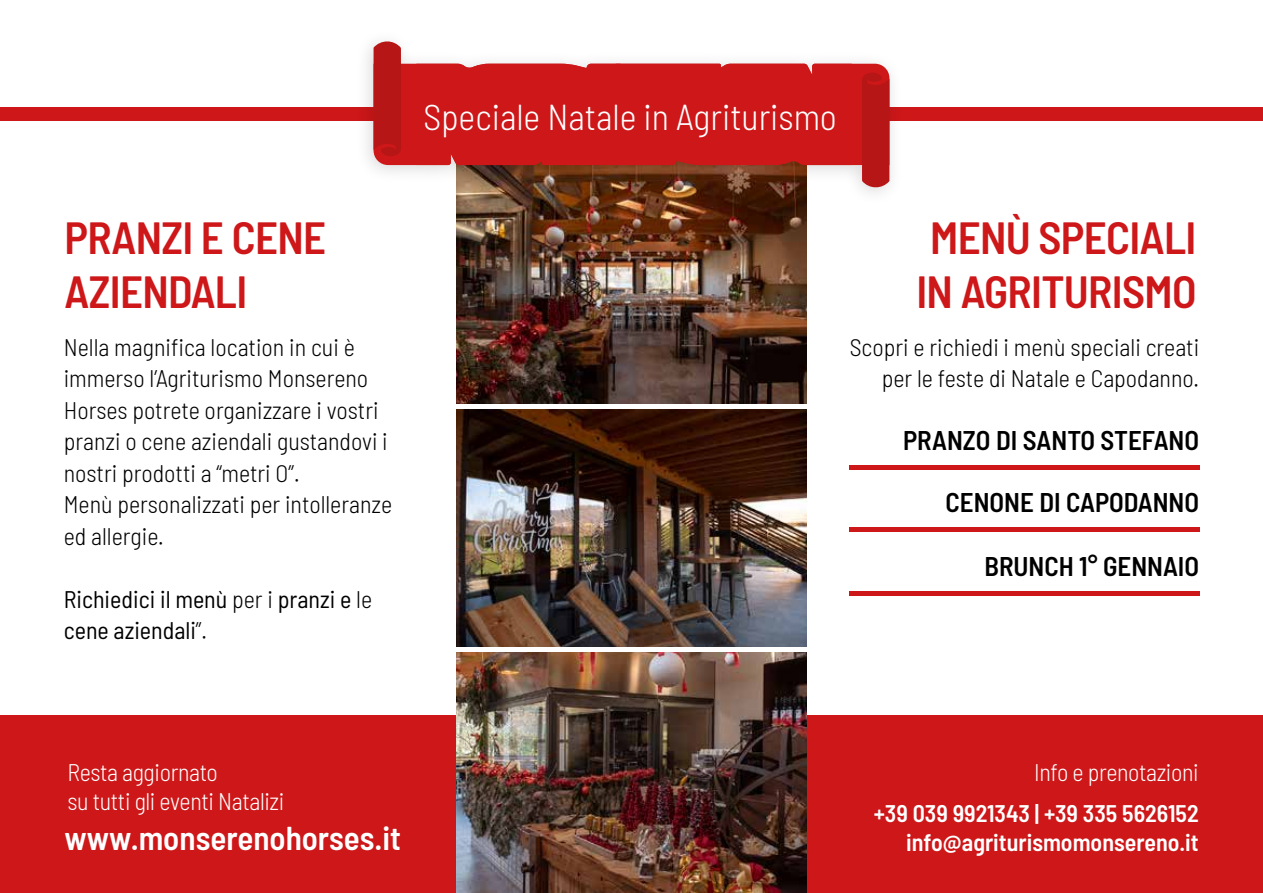
<style>
.page{position:relative;width:1263px;height:893px;background:#fff}
.page>*{position:absolute;margin:0;border:0;box-sizing:border-box;transform-origin:0 0}
.t1{font:600 semi-condensed 45px/54px "Barlow";letter-spacing:-.015em;color:#cd1719}
.t2{font:300 semi-condensed 36px "Barlow";color:#fff}
.t3{font:600 semi-condensed 33px "Barlow";color:#fff}
.t4{font:600 semi-condensed 27px "Barlow";color:#000}
.t5{font:300 semi-condensed 24px/31.5px "Barlow";color:#000}
.t6{font:300 semi-condensed 24px/28.8px "Barlow";letter-spacing:-.015em;color:#fff}
.t7{font:600 semi-condensed 24px/28.8px "Barlow";color:#fff;text-align:right}
.t8{font:semi-condensed 24px/31.5px "Barlow";color:#000}
.s1{font-weight:300}
</style>
<div class="page">
<div style="left:0;top:716px;width:1263px;height:177px;background:#cd1719"></div>
<img style="left:456px;top:206px;width:350px;height:198px">
<img style="left:456px;top:410px;width:350px;height:237px">
<img style="left:456px;top:652px;width:350px;height:241px">
<div style="left:0;top:108px;width:1263px;height:13px;background:#cd1719"></div>
<div style="left:355px;top:29px;width:549px;height:177px;background:#000;opacity:.15"></div>
<svg style="left:374px;top:39px;width:515px;height:150px"></svg>
<hr style="left:849px;top:466px;width:350px;height:4px;background:#cd1719">
<hr style="left:849px;top:528px;width:350px;height:4px;background:#cd1719">
<hr style="left:849px;top:591px;width:350px;height:4px;background:#cd1719">
<h1 class="t1" style="left:64px;top:207px;width:263px">PRANZI E CENE<br>AZIENDALI</h1>
<p class="t5" style="left:64px;top:330px;width:330px">Nella magnifica location in cui è immerso l’Agriturismo Monsereno<br>Horses potrete organizzare i vostri pranzi o cene aziendali gustandovi i nostri prodotti a “metri O”.<br>Menù personalizzati per intolleranze ed allergie.</p>
<p class="t8" style="left:64px;top:582px;width:310px">Richiedici il menù <span class="s1">per i</span> pranzi e <span class="s1">le </span>cene aziendali<span class="s1">”.</span></p>
<h2 class="t2" style="left:423px;top:91px;width:415px">Speciale Natale in Agriturismo</h2>
<h1 class="t1" style="left:916px;top:207px;width:282px;text-align:center">MENÙ SPECIALI<br>IN AGRITURISMO</h1>
<p class="t5" style="left:850px;top:329px;width:351px;text-align:right">Scopri e richiedi i menù speciali creati per le feste di Natale e Capodanno.</p>
<p class="t4" style="left:903px;top:421px;width:298px">PRANZO DI SANTO STEFANO</p>
<p class="t4" style="left:945px;top:483px;width:255px">CENONE DI CAPODANNO</p>
<p class="t4" style="left:984px;top:546px;width:216px">BRUNCH 1° GENNAIO</p>
<p class="t6" style="left:68px;top:756px;width:218px">Resta aggiornato<br>su tutti gli eventi Natalizi</p>
<p class="t6" style="left:1034px;top:756px;width:166px">Info e prenotazioni</p>
<h3 class="t3" style="left:64px;top:815px;width:338px">www.monserenohorses.it</h3>
<p class="t7" style="left:874px;top:797px;width:326px">+39 039 9921343 | +39 335 5626152 info@agriturismomonsereno.it</p>
</div>
